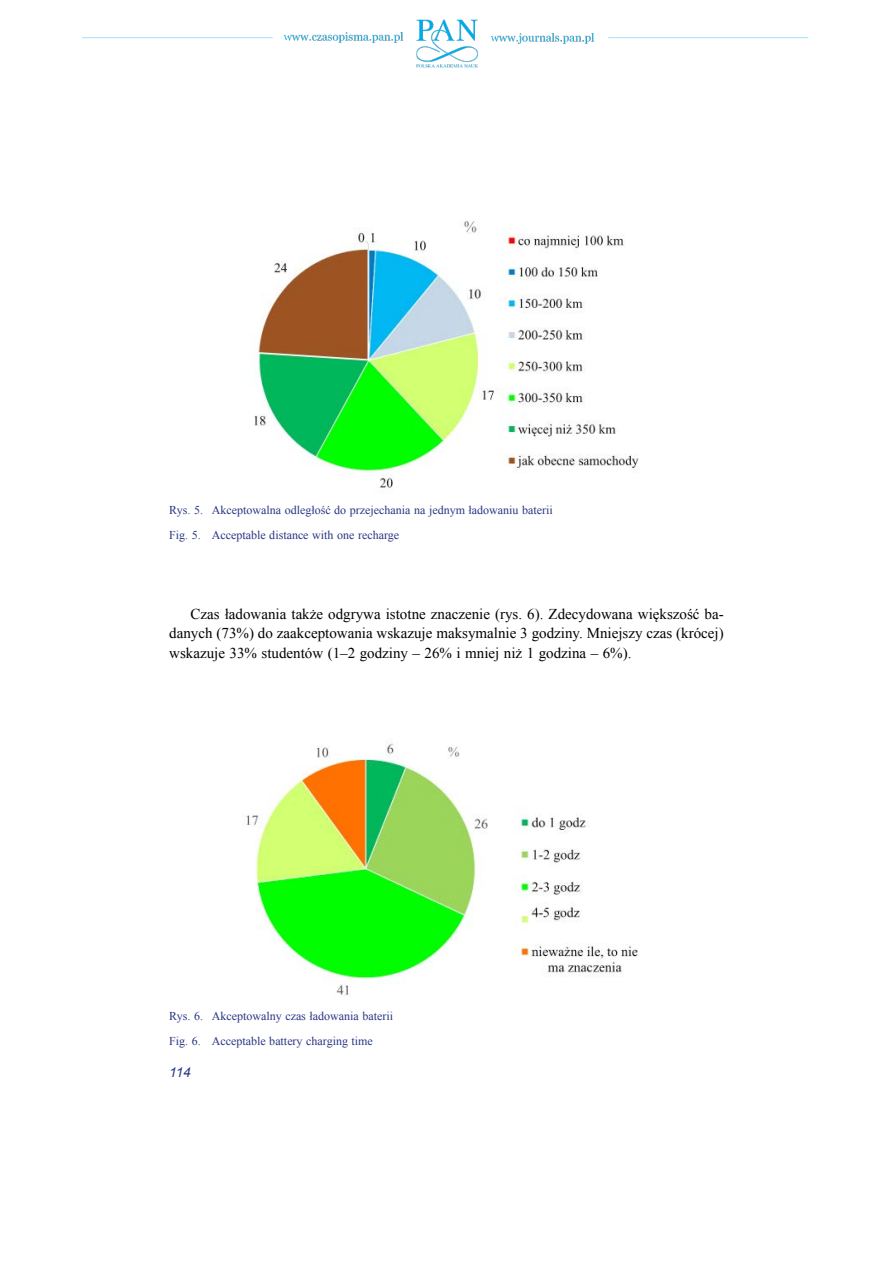
<style>
.page{position:relative;width:893px;height:1263px;background:#fff}
.page>*{position:absolute;margin:0;border:0;box-sizing:border-box;transform-origin:0 0}
.t1{font:15px/19.5px "Times New Roman";color:#000;text-align:justify}
.t2{font:italic 13.5px "Arial";color:#283583}
.t3{font:12px/25px "Times New Roman";color:#283583}
</style>
<div class="page">
<img style="left:82px;top:19px;width:727px;height:49px">
<img style="left:254px;top:221px;width:385px;height:267px">
<img style="left:246px;top:743px;width:392px;height:255px">
<p class="t3" style="left:169px;top:498px;width:385px">Rys. 5. Akceptowalna odległość do przejechania na jednym ładowaniu baterii<br>Fig. 5. Acceptable distance with one recharge</p>
<p class="t1" style="left:169px;top:603px;width:556px;text-indent:21px">Czas ładowania także odgrywa istotne znaczenie (rys. 6). Zdecydowana większość ba&shy;danych (73%) do zaakceptowania wskazuje maksymalnie 3 godziny. Mniejszy czas (krócej) wskazuje 33% studentów (1–2 godziny – 26% i mniej niż 1 godzina – 6%).</p>
<p class="t3" style="left:169px;top:1004px;width:225px">Rys. 6. Akceptowalny czas ładowania baterii<br>Fig. 6. Acceptable battery charging time</p>
<p class="t2" style="left:169px;top:1064px;width:23px">114</p>
</div>
